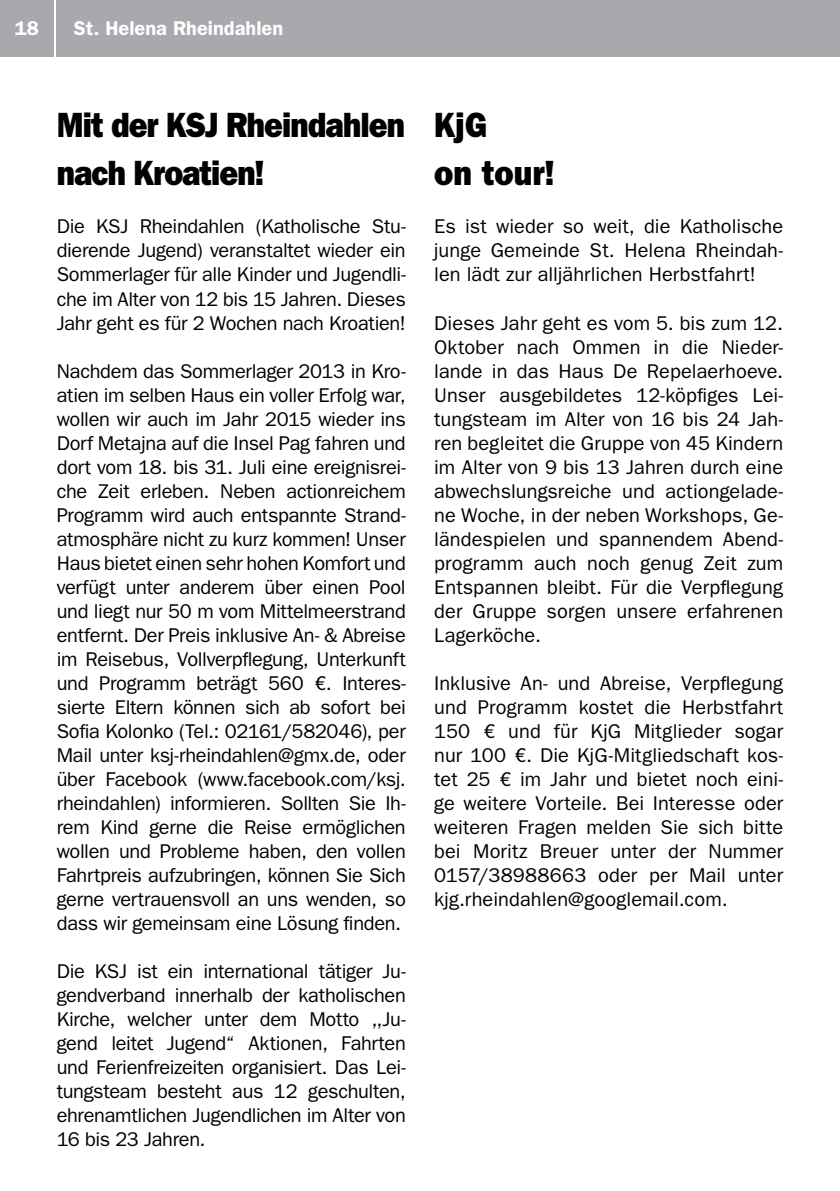
<style>
.page{position:relative;width:840px;height:1191px;background:#fff}
.page>*{position:absolute;margin:0;border:0;box-sizing:border-box;transform-origin:0 0}
.t1{font:800 35.2px/48px "Franklin Gothic LT";letter-spacing:-.025em;color:#000;scale:.89 1}
.t2{font:800 35.2px/48px "Franklin Gothic LT";color:#000;scale:.91 1}
.t3{font:20px/24px "Franklin Gothic LT";letter-spacing:-.01em;color:#000;text-align:justify}
.t4{font:600 20px "Franklin Gothic LT";color:#fff}
</style>
<div class="page">
<div style="left:0;top:0;width:54px;height:57px;background:#a7a9ac"></div>
<div style="left:57px;top:0;width:782px;height:57px;background:#a7a9ac"></div>
<p class="t4" style="left:15px;top:17px;width:26px">18</p>
<p class="t4" style="left:74px;top:17px;width:211px">St. Helena Rheindahlen</p>
<h1 class="t1" style="left:57px;top:101px;width:392px">Mit der KSJ Rheindahlen nach Kroatien!</h1>
<p class="t3" style="left:57px;top:215px;width:350px">Die KSJ Rheindahlen (Katholische Stu&shy;dierende Jugend) veranstaltet wieder ein Sommerlager für alle Kinder und Jugendli&shy;che im Alter von 12 bis 15 Jahren. Dieses Jahr geht es für 2 Wochen nach Kroatien!</p>
<p class="t3" style="left:57px;top:359px;width:350px">Nachdem das Sommerlager 2013 in Kro&shy;atien im selben Haus ein voller Erfolg war, wollen wir auch im Jahr 2015 wieder ins Dorf Metajna auf die Insel Pag fahren und dort vom 18. bis 31. Juli eine ereignisrei&shy;che Zeit erleben. Neben actionreichem Programm wird auch entspannte Strand&shy;atmosphäre nicht zu kurz kommen! Unser Haus bietet einen sehr hohen Komfort und verfügt unter anderem über einen Pool und liegt nur 50 m vom Mittelmeerstrand entfernt. Der Preis inklusive An- &amp; Abreise im Reisebus, Vollverpflegung, Unterkunft und Programm beträgt 560 €. Interes&shy;sierte Eltern können sich ab sofort bei Sofia Kolonko (Tel.: 02161/582046), per Mail unter ksj-rheindahlen@gmx.de, oder über Facebook (www.facebook.com/ksj. rheindahlen) informieren. Sollten Sie Ih&shy;rem Kind gerne die Reise ermöglichen wollen und Probleme haben, den vollen Fahrtpreis aufzubringen, können Sie Sich gerne vertrauensvoll an uns wenden, so dass wir gemeinsam eine Lösung finden.</p>
<p class="t3" style="left:57px;top:959px;width:350px">Die KSJ ist ein international tätiger Ju&shy;gendverband innerhalb der katholischen Kirche, welcher unter dem Motto ,,Ju&shy;gend leitet Jugend“ Aktionen, Fahrten und Ferienfreizeiten organisiert. Das Lei&shy;tungsteam besteht aus 12 geschulten, ehrenamtlichen Jugendlichen im Alter von 16 bis 23 Jahren.</p>
<h1 class="t2" style="left:434px;top:101px;width:134px">KjG<br>on tour!</h1>
<p class="t3" style="left:434px;top:215px;width:350px">Es ist wieder so weit, die Katholische junge Gemeinde St. Helena Rheindah&shy;len lädt zur alljährlichen Herbstfahrt!</p>
<p class="t3" style="left:434px;top:311px;width:350px">Dieses Jahr geht es vom 5. bis zum 12.<br>Oktober nach Ommen in die Nieder&shy;lande in das Haus De Repelaerhoeve.<br>Unser ausgebildetes 12-köpfiges Lei&shy;tungsteam im Alter von 16 bis 24 Jah&shy;ren begleitet die Gruppe von 45 Kindern im Alter von 9 bis 13 Jahren durch eine abwechslungsreiche und actiongelade&shy;ne Woche, in der neben Workshops, Ge&shy;ländespielen und spannendem Abend&shy;programm auch noch genug Zeit zum Entspannen bleibt. Für die Verpflegung der Gruppe sorgen unsere erfahrenen Lagerköche.</p>
<p class="t3" style="left:434px;top:671px;width:350px">Inklusive An- und Abreise, Verpflegung und Programm kostet die Herbstfahrt 150 € und für KjG Mitglieder sogar nur 100 €. Die KjG-Mitgliedschaft kos&shy;tet 25 € im Jahr und bietet noch eini&shy;ge weitere Vorteile. Bei Interesse oder weiteren Fragen melden Sie sich bitte bei Moritz Breuer unter der Nummer 0157/38988663 oder per Mail unter kjg.rheindahlen@googlemail.com.</p>
</div>
